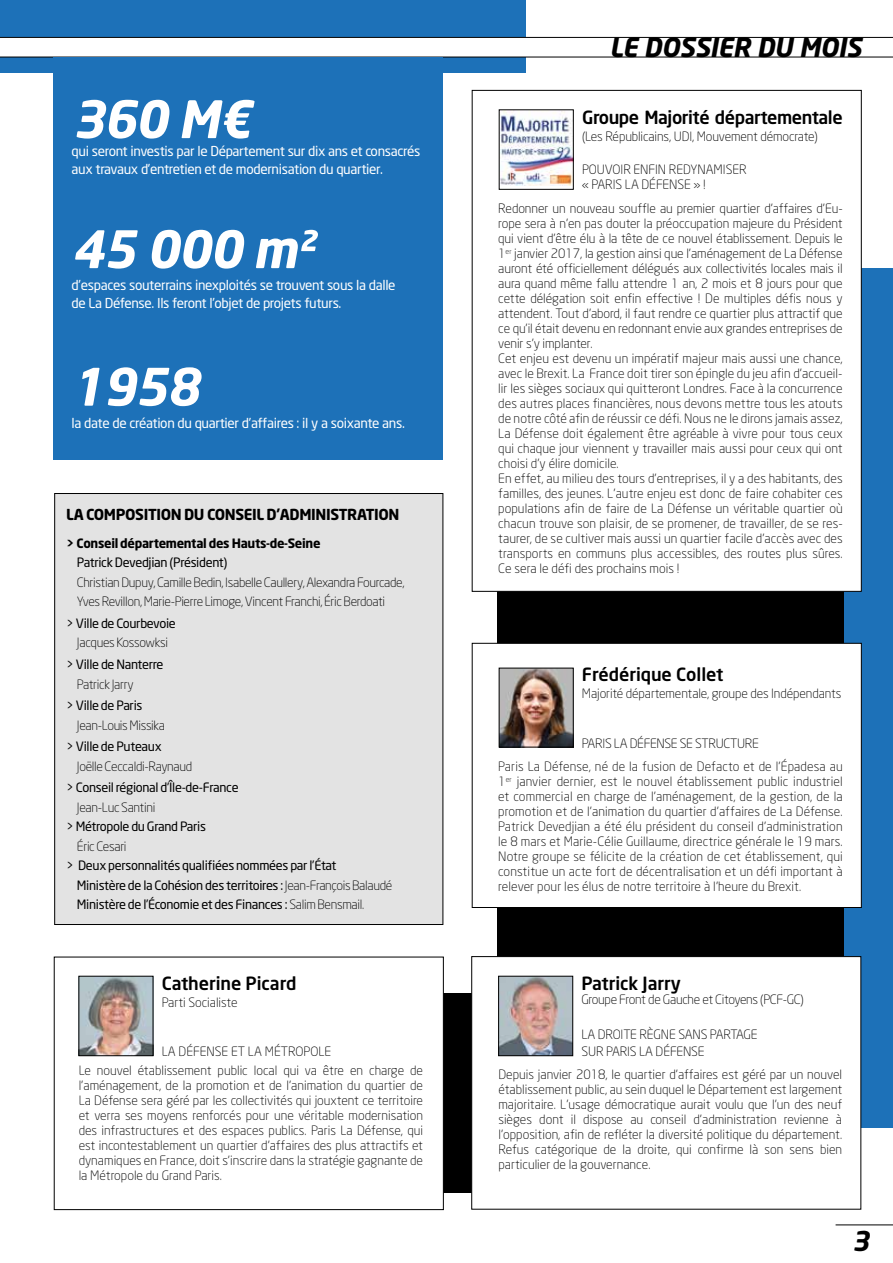
<style>
.page{position:relative;width:893px;height:1263px;background:#fff}
.page>*{position:absolute;margin:0;border:0;box-sizing:border-box;transform-origin:0 0}
.t1{font:italic 700 51px "Neo Sans";letter-spacing:-.025em;color:#fff}
.t2{font:italic 700 27px "Neo Sans";color:#000}
.t3{font:italic 700 26.25px "Neo Sans";letter-spacing:-.01em;color:#000}
.t4{font:500 18px "Neo Sans";letter-spacing:-.015em;color:#000}
.t5{font:700 15px "Neo Sans";letter-spacing:-.025em;color:#000}
.t6{font:13.5px/18px "Neo Sans";letter-spacing:-.025em;color:#fff}
.t7{font:300 12.75px/15px "Neo Sans";letter-spacing:-.005em;color:#000}
.t8{font:12.75px/19.5px "Neo Sans";letter-spacing:-.025em;color:#000}
.t9{font:300 12.75px/19.5px "Neo Sans";letter-spacing:-.025em;color:#000}
.t10{font:700 12.75px "Neo Sans";letter-spacing:-.025em;color:#000}
.s1{font-weight:300}
</style>
<div class="page">
<hr style="left:836px;top:1224px;width:57px;height:1px;background:#000">
<div style="left:0;top:0;width:525px;height:72px;background:#1d71b8"></div>
<svg style="left:0;top:37px;width:893px;height:20px"></svg>
<div style="left:833px;top:268px;width:60px;height:859px;background:#1d71b8"></div>
<div style="left:497px;top:202px;width:347px;height:983px;background:#000"></div>
<div style="left:279px;top:994px;width:346px;height:199px;background:#000"></div>
<div style="left:54px;top:957px;width:390px;height:253px;background:#fff;border:1px solid #000"></div>
<div style="left:472px;top:643px;width:389px;height:265px;background:#fff;border:1px solid #000"></div>
<img style="left:501px;top:670px;width:70px;height:75px">
<div style="left:499px;top:668px;width:74px;height:79px;border:1px solid #000"></div>
<div style="left:471px;top:956px;width:390px;height:253px;background:#fff;border:1px solid #000"></div>
<img style="left:500px;top:978px;width:71px;height:76px">
<div style="left:498px;top:976px;width:75px;height:80px;border:1px solid #000"></div>
<img style="left:81px;top:978px;width:70px;height:76px">
<div style="left:79px;top:976px;width:74px;height:80px;border:1px solid #000"></div>
<div style="left:472px;top:90px;width:389px;height:501px;background:#fff"></div>
<img style="left:501px;top:112px;width:70px;height:74px">
<div style="left:54px;top:57px;width:389px;height:402px;background:#1d71b8"></div>
<div style="left:54px;top:493px;width:389px;height:432px;background:#e3e3e3;border:1px solid #000"></div>
<h1 class="t1" style="left:72px;top:87px;width:181px">360 M€</h1>
<p class="t6" style="left:72px;top:142px;width:350px">qui seront investis par le Département sur dix ans et consacrés aux travaux d’entretien et de modernisation du quartier.</p>
<h1 class="t1" style="left:72px;top:217px;width:244px">45 000 m²</h1>
<p class="t6" style="left:72px;top:276px;width:325px">d’espaces souterrains inexploités se trouvent sous la dalle de La Défense. Ils feront l’objet de projets futurs.</p>
<h1 class="t1" style="left:72px;top:354px;width:129px">1958</h1>
<p class="t6" style="left:72px;top:414px;width:335px">la date de création du quartier d’affaires : il y a soixante ans.</p>
<p class="t5" style="left:66px;top:505px;width:335px">LA COMPOSITION DU CONSEIL D’ADMINISTRATION</p>
<p class="t10" style="left:66px;top:535px;width:256px">&gt; Conseil départemental des Hauts-de-Seine</p>
<p class="t8" style="left:77px;top:553px;width:152px">Patrick Devedjian (Président)</p>
<p class="t9" style="left:77px;top:572px;width:329px">Christian Dupuy, Camille Bedin, Isabelle Caullery, Alexandra Fourcade,<br>Yves Revillon, Marie-Pierre Limoge, Vincent Franchi, Éric Berdoati</p>
<p class="t8" style="left:66px;top:613px;width:111px">&gt; Ville de Courbevoie</p>
<p class="t9" style="left:77px;top:633px;width:93px">Jacques Kossowksi</p>
<p class="t8" style="left:66px;top:654px;width:99px">&gt; Ville de Nanterre</p>
<p class="t9" style="left:77px;top:674px;width:58px">Patrick Jarry</p>
<p class="t8" style="left:66px;top:695px;width:78px">&gt; Ville de Paris</p>
<p class="t9" style="left:77px;top:715px;width:90px">Jean-Louis Missika</p>
<p class="t8" style="left:66px;top:737px;width:97px">&gt; Ville de Puteaux</p>
<p class="t9" style="left:77px;top:756px;width:117px">Joëlle Ceccaldi-Raynaud</p>
<p class="t8" style="left:66px;top:778px;width:174px">&gt; Conseil régional d’Île-de-France</p>
<p class="t9" style="left:77px;top:797px;width:80px">Jean-Luc Santini</p>
<p class="t8" style="left:66px;top:817px;width:141px">&gt; Métropole du Grand Paris</p>
<p class="t9" style="left:77px;top:836px;width:51px">Éric Cesari</p>
<p class="t8" style="left:77px;top:856px;width:317px;text-indent:-11px">&gt; Deux personnalités qualifiées nommées par l’État<br>Ministère de la Cohésion des territoires : <span class="s1">Jean-François Balaudé<br></span>Ministère de l’Économie et des Finances : <span class="s1">Salim Bensmail.</span></p>
<h3 class="t4" style="left:162px;top:972px;width:136px">Catherine Picard</h3>
<p class="t7" style="left:162px;top:994px;width:77px">Parti Socialiste</p>
<p class="t7" style="left:79px;top:1041px;width:346px;line-height:19.2px;text-indent:83px">LA DÉFENSE ET LA MÉTROPOLE<br>Le nouvel établissement public local qui va être en charge de</p>
<p class="t7" style="left:79px;top:1078px;width:346px;text-align:justify">l’aménagement, de la promotion et de l’animation du quartier de La Défense sera géré par les collectivités qui jouxtent ce territoire et verra ses moyens renforcés pour une véritable modernisation des infrastructures et des espaces publics. Paris La Défense, qui est incontestablement un quartier d’affaires des plus attractifs et dynamiques en France, doit s’inscrire dans la stratégie gagnante de la Métropole du Grand Paris.</p>
<h3 class="t3" style="left:610px;top:30px;width:253px">LE DOSSIER DU MOIS</h3>
<h3 class="t4" style="left:582px;top:106px;width:262px">Groupe Majorité départementale</h3>
<p class="t7" style="left:582px;top:129px;width:237px">(Les Républicains, UDI, Mouvement démocrate)</p>
<p class="t7" style="left:582px;top:162px;width:166px">POUVOIR ENFIN REDYNAMISER « PARIS LA DÉFENSE » !</p>
<p class="t7" style="left:498px;top:200px;width:346px">Redonner un nouveau souffle au premier quartier d’affaires d’Eu&shy;rope sera à n’en pas douter la préoccupation majeure du Président qui vient d’être élu à la tête de ce nouvel établissement. Depuis le 1<sup>er</sup> janvier 2017, la gestion ainsi que l’aménagement de La Défense auront été officiellement délégués aux collectivités locales mais il aura quand même fallu attendre 1 an, 2 mois et 8 jours pour que cette délégation soit enfin effective ! De multiples défis nous y attendent. Tout d’abord, il faut rendre ce quartier plus attractif que ce qu’il était devenu en redonnant envie aux grandes entreprises de venir s’y implanter.<br>Cet enjeu est devenu un impératif majeur mais aussi une chance, avec le Brexit. La France doit tirer son épingle du jeu afin d’accueil&shy;lir les sièges sociaux qui quitteront Londres. Face à la concurrence des autres places financières, nous devons mettre tous les atouts de notre côté afin de réussir ce défi. Nous ne le dirons jamais assez, La Défense doit également être agréable à vivre pour tous ceux qui chaque jour viennent y travailler mais aussi pour ceux qui ont choisi d’y élire domicile.<br>En effet, au milieu des tours d’entreprises, il y a des habitants, des familles, des jeunes. L’autre enjeu est donc de faire cohabiter ces populations afin de faire de La Défense un véritable quartier où chacun trouve son plaisir, de se promener, de travailler, de se res&shy;taurer, de se cultiver mais aussi un quartier facile d’accès avec des transports en communs plus accessibles, des routes plus sûres.<br>Ce sera le défi des prochains mois !</p>
<h3 class="t4" style="left:582px;top:663px;width:143px">Frédérique Collet</h3>
<p class="t7" style="left:582px;top:686px;width:261px">Majorité départementale, groupe des Indépendants</p>
<p class="t7" style="left:498px;top:731px;width:346px;line-height:23.5px;text-align:center">PARIS LA DÉFENSE SE STRUCTURE<br>Paris La Défense, né de la fusion de Defacto et de l’Épadesa au</p>
<p class="t7" style="left:498px;top:774px;width:346px;text-align:justify">1<sup>er</sup> janvier dernier, est le nouvel établissement public industriel et commercial en charge de l'aménagement, de la gestion, de la promotion et de l'animation du quartier d'affaires de La Défense.<br>Patrick Devedjian a été élu président du conseil d'administration le 8 mars et Marie-Célie Guillaume, directrice générale le 19 mars.<br>Notre groupe se félicite de la création de cet établissement, qui constitue un acte fort de décentralisation et un défi important à relever pour les élus de notre territoire à l'heure du Brexit.</p>
<h3 class="t4" style="left:581px;top:972px;width:101px">Patrick Jarry</h3>
<p class="t9" style="left:581px;top:989px;width:224px">Groupe Front de Gauche et Citoyens (PCF-GC)</p>
<p class="t7" style="left:581px;top:1026px;width:178px;line-height:16.5px">LA DROITE RÈGNE SANS PARTAGE<br>SUR PARIS LA DÉFENSE</p>
<p class="t7" style="left:498px;top:1067px;width:345px;text-align:justify">Depuis janvier 2018, le quartier d’affaires est géré par un nouvel établissement public, au sein duquel le Département est largement majoritaire. L’usage démocratique aurait voulu que l’un des neuf sièges dont il dispose au conseil d’administration revienne à l’opposition, afin de refléter la diversité politique du département.<br>Refus catégorique de la droite, qui confirme là son sens bien particulier de la gouvernance.</p>
<h2 class="t2" style="left:852px;top:1224px;width:19px">3</h2>
</div>
